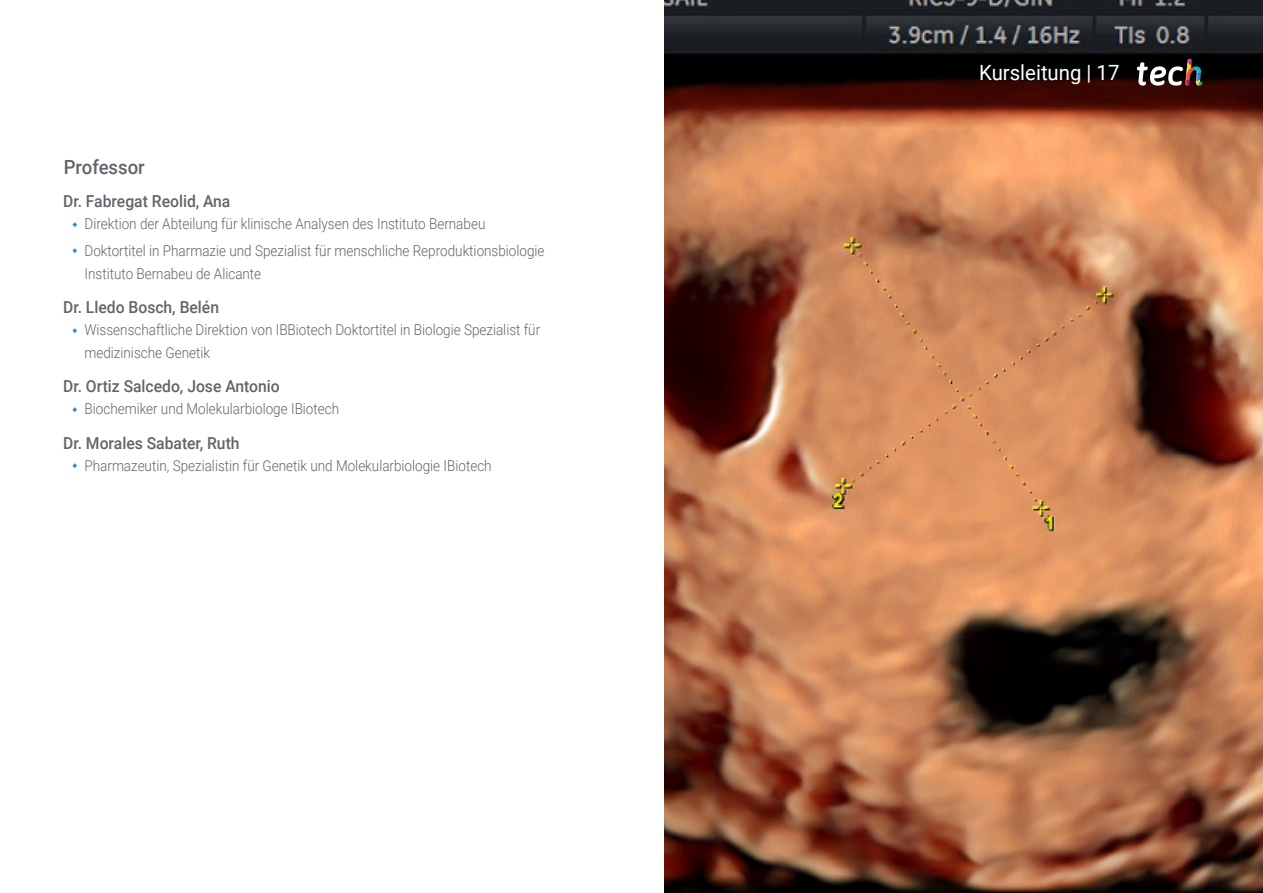
<style>
.page{position:relative;width:1263px;height:893px;background:#fff}
.page>*{position:absolute;margin:0;border:0;box-sizing:border-box;transform-origin:0 0}
.t1{font:21px "Roboto";color:#fff}
.t2{font:500 19.5px "Roboto";color:#61646a;scale:.95 1}
.t3{font:500 16.5px "Roboto";color:#61646a;scale:.95 1}
.t4{font:300 15px/26.7px "Roboto";color:#61646a;scale:.9 1}
</style>
<div class="page">
<img style="left:664px;top:0;width:599px;height:893px">
<svg style="left:1137px;top:59px;width:65px;height:27px"></svg>
<h2 class="t2" style="left:64px;top:153px;width:87px">Professor</h2>
<p class="t3" style="left:63px;top:190px;width:177px">Dr. Fabregat Reolid, Ana</p>
<p class="t4" style="left:85px;top:210px;width:513px">Direktion der Abteilung für klinische Analysen des Instituto Bernabeu<br>Doktortitel in Pharmazie und Spezialist für menschliche Reproduktionsbiologie</p>
<p class="t4" style="left:85px;top:259px;width:198px">Instituto Bernabeu de Alicante</p>
<p class="t3" style="left:63px;top:295px;width:166px">Dr. Lledo Bosch, Belén</p>
<p class="t4" style="left:85px;top:318px;width:508px;line-height:22.5px">Wissenschaftliche Direktion von IBBiotech Doktortitel in Biologie Spezialist für medizinische Genetik</p>
<p class="t3" style="left:63px;top:375px;width:229px">Dr. Ortiz Salcedo, Jose Antonio</p>
<p class="t4" style="left:85px;top:395px;width:284px">Biochemiker und Molekularbiologe IBiotech</p>
<p class="t3" style="left:63px;top:431px;width:187px">Dr. Morales Sabater, Ruth</p>
<p class="t4" style="left:85px;top:452px;width:454px">Pharmazeutin, Spezialistin für Genetik und Molekularbiologie IBiotech</p>
<h1 class="t1" style="left:979px;top:57px;width:142px">Kursleitung | 17</h1>
</div>
